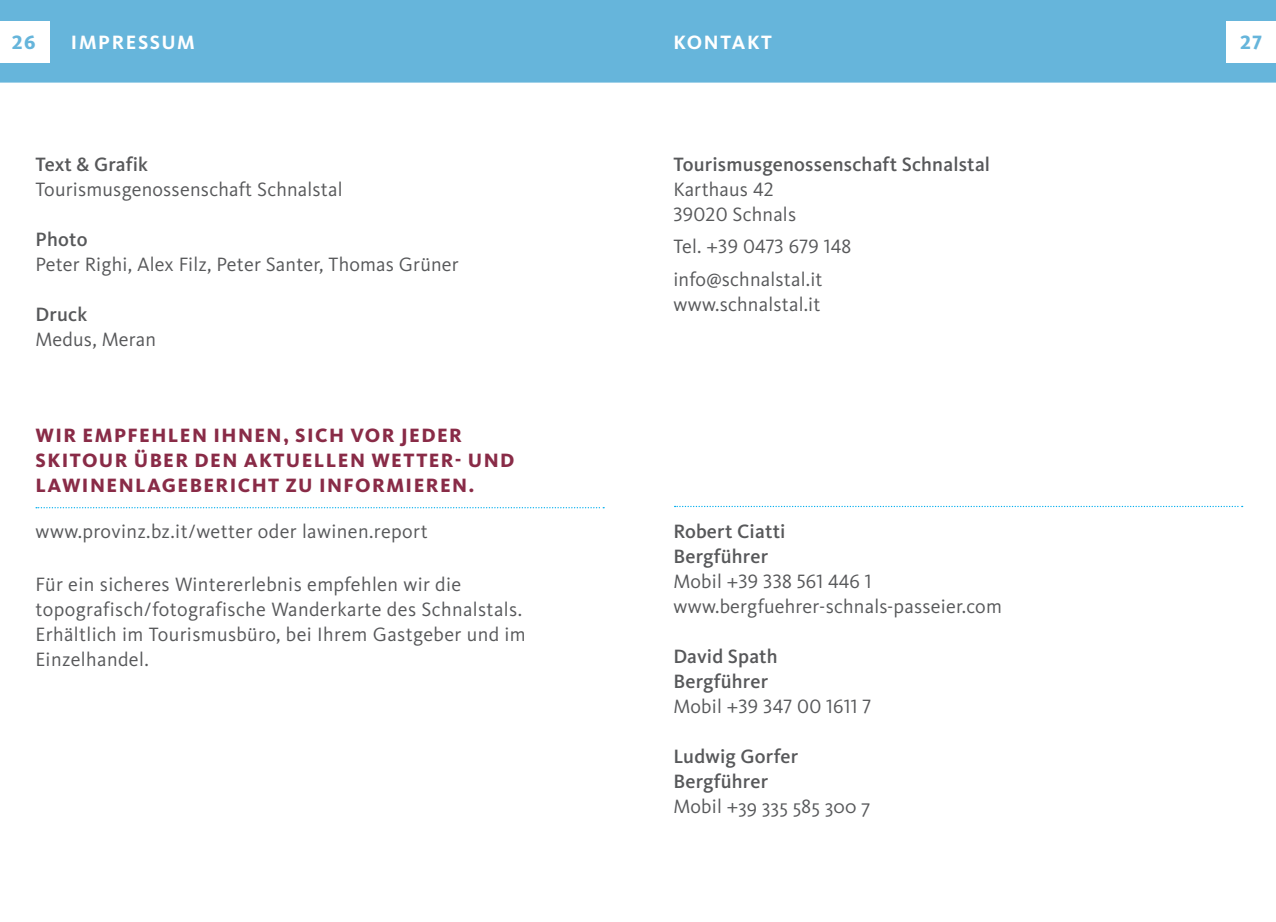
<style>
.page{position:relative;width:1276px;height:922px;background:#fff}
.page>*{position:absolute;margin:0;border:0;box-sizing:border-box;transform-origin:0 0}
.t1{font:20px/25px "Kievit OT";letter-spacing:.01em;color:#57585a}
.t2{font:500 20px/25px "Kievit OT";letter-spacing:.01em;color:#57585a}
.t3{font:800 20px/25px "Kievit OT";letter-spacing:.07em;color:#892b47}
.t4{font:700 20px "Kievit OT";letter-spacing:.08em;color:#fff}
.t5{font:800 20px "Kievit OT";color:#66b5db}
.s1{font-weight:500}
</style>
<div class="page">
<div style="left:0;top:0;width:1276px;height:83px;background:#66b5db"></div>
<svg style="left:36px;top:507px;width:568px;height:1px"></svg>
<svg style="left:674px;top:505px;width:568px;height:2px"></svg>
<div style="left:0;top:21px;width:50px;height:41px;background:#fff"></div>
<div style="left:1226px;top:21px;width:50px;height:41px;background:#fff"></div>
<p class="t5" style="left:12px;top:31px;width:25px">26</p>
<p class="t5" style="left:1240px;top:31px;width:23px">27</p>
<p class="t4" style="left:71px;top:31px;width:125px">IMPRESSUM</p>
<p class="t4" style="left:673px;top:31px;width:100px">KONTAKT</p>
<p class="t2" style="left:35px;top:152px;width:114px">Text &amp; Grafik</p>
<p class="t1" style="left:35px;top:177px;width:309px">Tourismusgenossenschaft Schnalstal</p>
<p class="t1" style="left:35px;top:227px;width:425px"><span class="s1">Photo<br></span>Peter Righi, Alex Filz, Peter Santer, Thomas Grüner</p>
<p class="t2" style="left:35px;top:302px;width:53px">Druck</p>
<p class="t1" style="left:35px;top:327px;width:122px">Medus, Meran</p>
<p class="t3" style="left:36px;top:422px;width:480px">WIR EMPFEHLEN IHNEN, SICH VOR JEDER<br>SKITOUR ÜBER DEN AKTUELLEN WETTER- UND<br>LAWINENLAGEBERICHT ZU INFORMIEREN.</p>
<p class="t1" style="left:35px;top:519px;width:394px">www.provinz.bz.it/wetter oder lawinen.report</p>
<p class="t1" style="left:35px;top:572px;width:488px">Für ein sicheres Wintererlebnis empfehlen wir die topografisch/fotografische Wanderkarte des Schnalstals.</p>
<p class="t1" style="left:35px;top:622px;width:492px">Erhältlich im Tourismusbüro, bei Ihrem Gastgeber und im<br>Einzelhandel.</p>
<p class="t2" style="left:673px;top:152px;width:318px">Tourismusgenossenschaft Schnalstal</p>
<p class="t1" style="left:673px;top:177px;width:102px">Karthaus 42</p>
<p class="t1" style="left:673px;top:202px;width:124px">39020 Schnals</p>
<p class="t1" style="left:673px;top:234px;width:179px">Tel. +39 0473 679 148</p>
<p class="t1" style="left:673px;top:266px;width:151px">info@schnalstal.it</p>
<p class="t1" style="left:673px;top:291px;width:148px">www.schnalstal.it</p>
<p class="t2" style="left:673px;top:519px;width:114px">Robert Ciatti<br>Bergführer</p>
<p class="t1" style="left:673px;top:569px;width:200px">Mobil +39 338 561 446 1</p>
<p class="t1" style="left:673px;top:594px;width:330px">www.bergfuehrer-schnals-passeier.com</p>
<p class="t2" style="left:673px;top:644px;width:106px">David Spath</p>
<p class="t2" style="left:673px;top:669px;width:96px">Bergführer</p>
<p class="t1" style="left:673px;top:694px;width:199px">Mobil +39 347 00 1611 7</p>
<p class="t2" style="left:673px;top:744px;width:126px">Ludwig Gorfer</p>
<p class="t2" style="left:673px;top:769px;width:96px">Bergführer</p>
<p class="t1" style="left:673px;top:794px;width:198px">Mobil +39 335 585 300 7</p>
</div>
